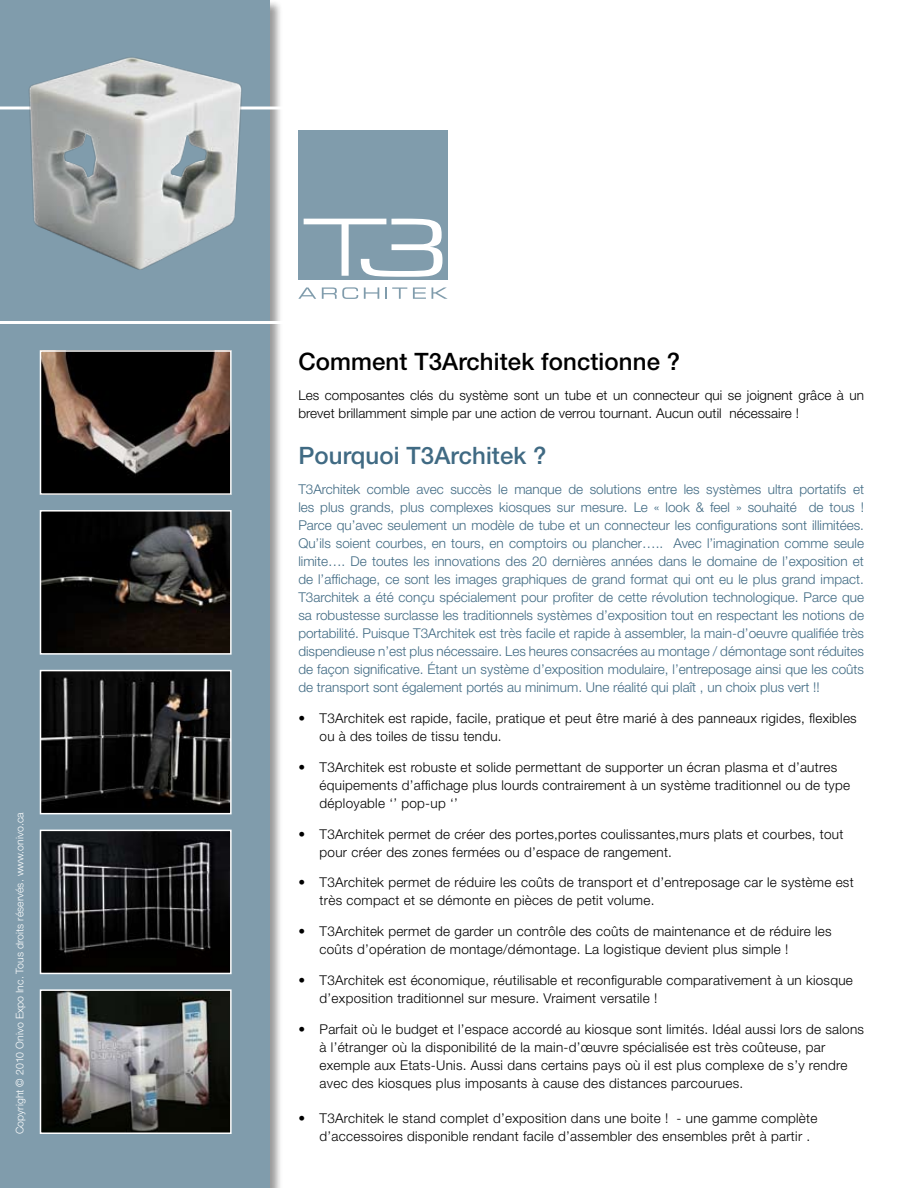
<style>
.page{position:relative;width:918px;height:1188px;background:#fff}
.page>*{position:absolute;margin:0;border:0;box-sizing:border-box;transform-origin:0 0}
.t1{font:500 24px "Helvetica Neue";letter-spacing:.005em;color:#000}
.t2{font:500 24px "Helvetica Neue";letter-spacing:.005em;color:#406a83}
.t3{font:300 13.5px/18px "Helvetica Neue";letter-spacing:.02em;color:#000}
.t4{font:300 13.5px/18px "Helvetica Neue";color:#406a83;text-align:justify}
.t5{font:300 10.5px "Helvetica Neue";letter-spacing:.005em;color:#fff}
</style>
<div class="page">
<div style="left:0;top:0;width:284px;height:1188px;background:#000;opacity:.4"></div>
<div style="left:0;top:0;width:270px;height:1188px;background:#809cac"></div>
<hr style="left:0;top:106px;width:918px;height:4px;background:#fff">
<hr style="left:0;top:321px;width:918px;height:3px;background:#fff">
<img style="left:23px;top:57px;width:225px;height:213px">
<div style="left:298px;top:131px;width:150px;height:149px;background:#809cac"></div>
<svg style="left:304px;top:219px;width:139px;height:58px"></svg>
<svg style="left:298px;top:287px;width:18px;height:12px"></svg>
<svg style="left:322px;top:287px;width:36px;height:12px"></svg>
<svg style="left:364px;top:287px;width:15px;height:12px"></svg>
<svg style="left:385px;top:287px;width:22px;height:12px"></svg>
<svg style="left:413px;top:287px;width:13px;height:12px"></svg>
<svg style="left:432px;top:287px;width:16px;height:12px"></svg>
<img style="left:43px;top:353px;width:186px;height:139px">
<div style="left:40px;top:350px;width:192px;height:145px;border:2px solid #fff"></div>
<img style="left:43px;top:513px;width:186px;height:139px">
<div style="left:40px;top:510px;width:192px;height:145px;border:2px solid #fff"></div>
<img style="left:43px;top:673px;width:186px;height:138px">
<div style="left:40px;top:670px;width:192px;height:144px;border:2px solid #fff"></div>
<img style="left:43px;top:833px;width:186px;height:138px">
<div style="left:40px;top:830px;width:192px;height:144px;border:2px solid #fff"></div>
<img style="left:43px;top:992px;width:186px;height:139px">
<div style="left:40px;top:989px;width:192px;height:145px;border:2px solid #fff"></div>
<p class="t5" style="left:13px;top:1134px;width:323px;rotate:-90deg">Copyright © 2010 Onivo Expo Inc. Tous droits réservés. www.onivo.ca</p>
<h1 class="t1" style="left:298px;top:347px;width:383px">Comment T3Architek fonctionne ?</h1>
<p class="t3" style="left:298px;top:386px;width:567px">Les composantes clés du système sont un tube et un connecteur qui se joignent grâce à un brevet brillamment simple par une action de verrou tournant. Aucun outil nécessaire !</p>
<h1 class="t2" style="left:298px;top:441px;width:250px">Pourquoi T3Architek ?</h1>
<p class="t4" style="left:298px;top:480px;width:567px">T3Architek comble avec succès le manque de solutions entre les systèmes ultra portatifs et les plus grands, plus complexes kiosques sur mesure. Le « look &amp; feel » souhaité de tous !<br>Parce qu’avec seulement un modèle de tube et un connecteur les configurations sont illimitées.<br>Qu’ils soient courbes, en tours, en comptoirs ou plancher….. Avec l’imagination comme seule limite…. De toutes les innovations des 20 dernières années dans le domaine de l’exposition et de l’affichage, ce sont les images graphiques de grand format qui ont eu le plus grand impact.<br>T3architek a été conçu spécialement pour profiter de cette révolution technologique. Parce que sa robustesse surclasse les traditionnels systèmes d’exposition tout en respectant les notions de portabilité. Puisque T3Architek est très facile et rapide à assembler, la main-d’oeuvre qualifiée très dispendieuse n’est plus nécessaire. Les heures consacrées au montage / démontage sont réduites de façon significative. Étant un système d’exposition modulaire, l’entreposage ainsi que les coûts de transport sont également portés au minimum. Une réalité qui plaît , un choix plus vert !!</p>
<p class="t3" style="left:320px;top:709px;width:539px;text-indent:-21px">• T3Architek est rapide, facile, pratique et peut être marié à des panneaux rigides, flexibles ou à des toiles de tissu tendu.</p>
<p class="t3" style="left:320px;top:758px;width:532px;text-indent:-21px">• T3Architek est robuste et solide permettant de supporter un écran plasma et d’autres équipements d’affichage plus lourds contrairement à un système traditionnel ou de type déployable ‘’ pop-up ‘’</p>
<p class="t3" style="left:320px;top:825px;width:525px;text-indent:-21px">• T3Architek permet de créer des portes,portes coulissantes,murs plats et courbes, tout pour créer des zones fermées ou d’espace de rangement.</p>
<p class="t3" style="left:320px;top:873px;width:536px;text-indent:-21px">• T3Architek permet de réduire les coûts de transport et d’entreposage car le système est très compact et se démonte en pièces de petit volume.</p>
<p class="t3" style="left:320px;top:922px;width:514px;text-indent:-21px">• T3Architek permet de garder un contrôle des coûts de maintenance et de réduire les coûts d’opération de montage/démontage. La logistique devient plus simple !</p>
<p class="t3" style="left:320px;top:971px;width:535px;text-indent:-21px">• T3Architek est économique, réutilisable et reconfigurable comparativement à un kiosque d’exposition traditionnel sur mesure. Vraiment versatile !</p>
<p class="t3" style="left:320px;top:1020px;width:546px;text-indent:-21px">• Parfait où le budget et l’espace accordé au kiosque sont limités. Idéal aussi lors de salons à l’étranger où la disponibilité de la main-d’œuvre spécialisée est très coûteuse, par exemple aux Etats-Unis. Aussi dans certains pays où il est plus complexe de s’y rendre avec des kiosques plus imposants à cause des distances parcourues.</p>
<p class="t3" style="left:320px;top:1109px;width:499px;text-indent:-21px">• T3Architek le stand complet d’exposition dans une boite ! - une gamme complète d’accessoires disponible rendant facile d’assembler des ensembles prêt à partir .</p>
</div>
